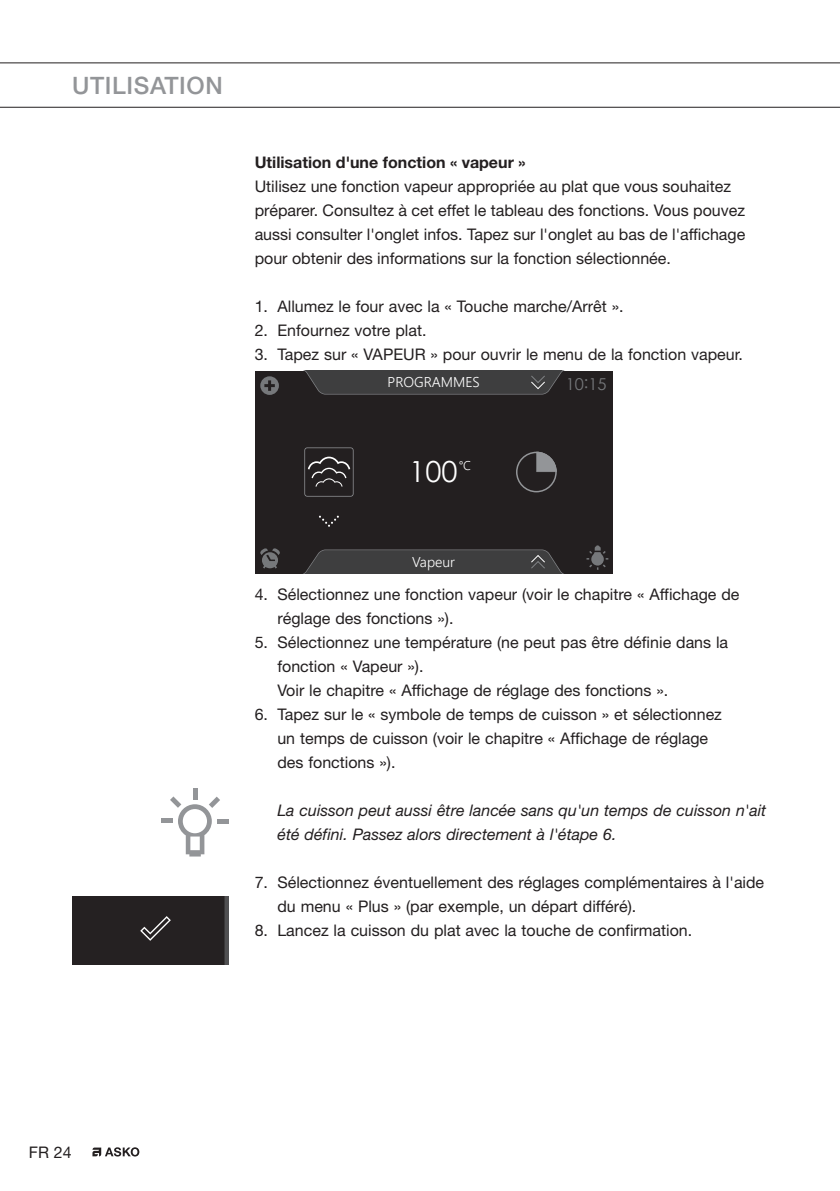
<style>
.page{position:relative;width:840px;height:1191px;background:#fff}
.page>*{position:absolute;margin:0;border:0;box-sizing:border-box;transform-origin:0 0}
.t1{font:29px "Century Gothic";color:#fff}
.t2{font:500 24px "Helvetica Neue";letter-spacing:.025em;color:#939598}
.t3{font:16.4px "Century Gothic";color:#76787b}
.t4{font:16px/24px "Helvetica Neue";color:#231f20}
.t5{font:italic 16px/24px "Helvetica Neue";color:#231f20}
.t6{font:700 16px "Helvetica Neue";color:#231f20}
.t7{font:300 14.2px "Segoe UI";color:#fff}
.t8{font:300 12.6px "Segoe UI";color:#fff}
</style>
<div class="page">
<hr style="left:0;top:62px;width:839px;height:1px;background:#231f20">
<hr style="left:0;top:107px;width:839px;height:1px;background:#231f20">
<svg style="left:92px;top:1147px;width:47px;height:9px"></svg>
<div style="left:254px;top:371px;width:358px;height:202px;background:#231f20"></div>
<svg style="left:516px;top:452px;width:40px;height:40px"></svg>
<svg style="left:254px;top:545px;width:355px;height:28px"></svg>
<svg style="left:254px;top:371px;width:309px;height:24px"></svg>
<svg style="left:319px;top:515px;width:20px;height:12px"></svg>
<svg style="left:304px;top:447px;width:49px;height:49px"></svg>
<div style="left:192px;top:788px;width:5px;height:11px;background:#939598"></div>
<div style="left:162px;top:818px;width:11px;height:5px;background:#939598"></div>
<hr style="left:217px;top:819px;width:11px;height:4px;background:#939598">
<svg style="left:170px;top:796px;width:50px;height:60px"></svg>
<div style="left:72px;top:896px;width:156px;height:68px;background:#252122"></div>
<h2 class="t2" style="left:72px;top:72px;width:152px">UTILISATION</h2>
<p class="t6" style="left:254px;top:152px;width:272px">Utilisation d'une fonction « vapeur »</p>
<p class="t4" style="left:254px;top:174px;width:492px">Utilisez une fonction vapeur appropriée au plat que vous souhaitez préparer. Consultez à cet effet le tableau des fonctions. Vous pouvez aussi consulter l'onglet infos. Tapez sur l'onglet au bas de l'affichage pour obtenir des informations sur la fonction sélectionnée.</p>
<p class="t4" style="left:254px;top:294px;width:370px">1. Allumez le four avec la « Touche marche/Arrêt ».</p>
<p class="t4" style="left:254px;top:318px;width:173px">2. Enfournez votre plat.</p>
<p class="t4" style="left:254px;top:342px;width:489px">3. Tapez sur « VAPEUR » pour ouvrir le menu de la fonction vapeur.</p>
<p class="t7" style="left:387px;top:370px;width:94px">PROGRAMMES</p>
<p class="t3" style="left:565px;top:372px;width:42px">10:15</p>
<h1 class="t1" style="left:409px;top:451px;width:50px">100</h1>
<p class="t8" style="left:458px;top:455px;width:14px">°C</p>
<p class="t7" style="left:412px;top:550px;width:44px">Vapeur</p>
<p class="t4" style="left:277px;top:582px;width:463px;text-indent:-23px">4. Sélectionnez une fonction vapeur (voir le chapitre « Affichage de réglage des fonctions »).</p>
<p class="t4" style="left:277px;top:630px;width:452px;text-indent:-23px">5. Sélectionnez une température (ne peut pas être définie dans la fonction « Vapeur »).<br>Voir le chapitre « Affichage de réglage des fonctions ».</p>
<p class="t4" style="left:277px;top:702px;width:446px;text-indent:-23px">6. Tapez sur le « symbole de temps de cuisson » et sélectionnez un temps de cuisson (voir le chapitre « Affichage de réglage des fonctions »).</p>
<p class="t5" style="left:277px;top:798px;width:490px">La cuisson peut aussi être lancée sans qu'un temps de cuisson n'ait été défini. Passez alors directement à l'étape 6.</p>
<p class="t4" style="left:277px;top:870px;width:488px;text-indent:-23px">7. Sélectionnez éventuellement des réglages complémentaires à l'aide du menu « Plus » (par exemple, un départ différé).</p>
<p class="t4" style="left:254px;top:918px;width:439px">8. Lancez la cuisson du plat avec la touche de confirmation.</p>
<p class="t4" style="left:29px;top:1140px;width:44px">FR 24</p>
</div>
